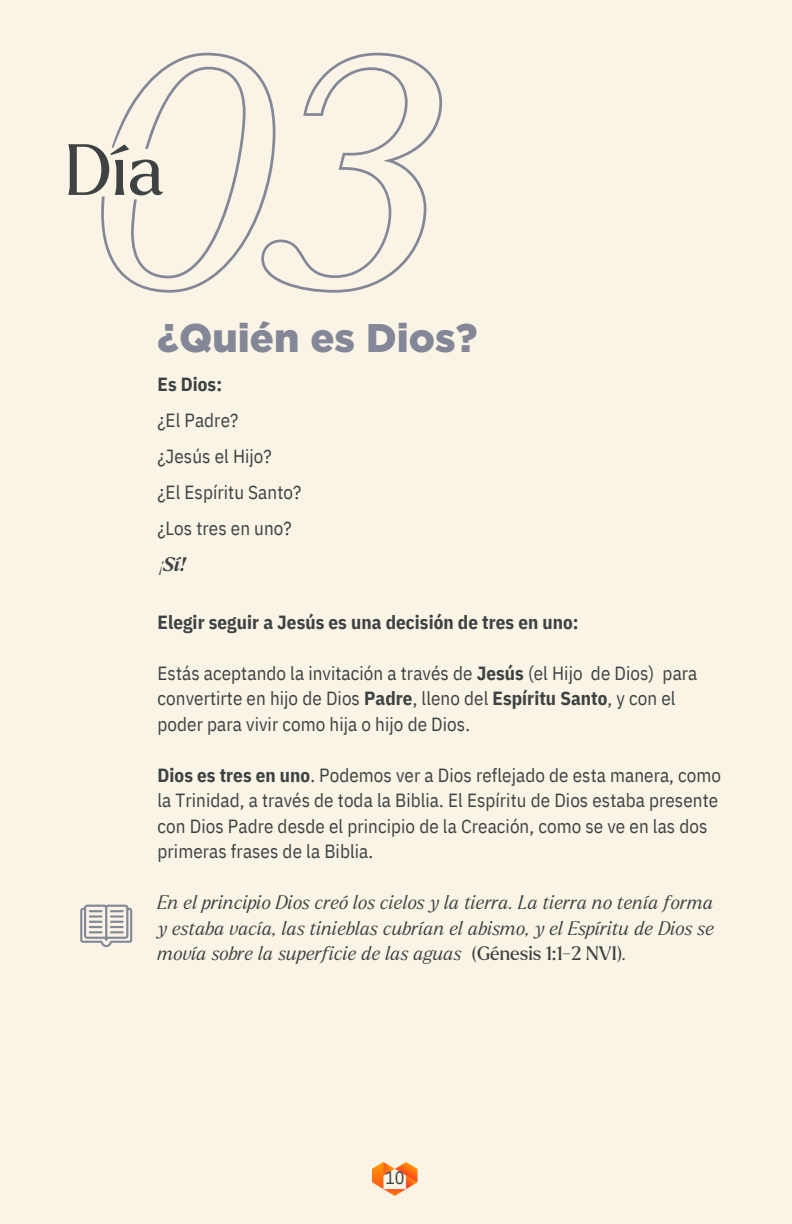
<style>
.page{position:relative;width:792px;height:1224px;background:#f9f4e5}
.page>*{position:absolute;margin:0;border:0;box-sizing:border-box;transform-origin:0 0}
.t1{font:900 40px "Gotham";color:#838797}
.t2{font:19px/25.6px "IBM Plex Sans Cond";letter-spacing:.005em;color:#3f4243}
.t3{font:italic 300 19px/25.6px "Larken";color:#3f4243;text-align:justify}
.t4{font:700 19px "IBM Plex Sans Cond";letter-spacing:.005em;color:#3f4243}
.t5{font:italic 700 19px "Larken";color:#3f4243}
.t6{font:18px "IBM Plex Sans Cond";color:#3f4243}
.s1{font-weight:700}
.s2{font-weight:400;font-style:normal}
</style>
<div class="page">
<svg style="left:80px;top:905px;width:52px;height:42px"></svg>
<svg style="left:125px;top:53px;width:136px;height:240px"></svg>
<svg style="left:261px;top:53px;width:181px;height:240px"></svg>
<svg style="left:68px;top:67px;width:178px;height:211px"></svg>
<img style="left:373px;top:1162px;width:45px;height:33px">
<p class="t1" style="left:158px;top:313px;width:321px">¿Quién es Dios?</p>
<p class="t2" style="left:158px;top:366px;width:145px;line-height:36px"><span class="s1">Es Dios:<br></span>¿El Padre?<br>¿Jesús el Hijo?<br>¿El Espíritu Santo? ¿Los tres en uno?</p>
<p class="t5" style="left:158px;top:555px;width:30px">¡Sí!</p>
<h1 class="t4" style="left:158px;top:609px;width:423px">Elegir seguir a Jesús es una decisión de tres en uno:</h1>
<p class="t2" style="left:158px;top:660px;width:541px">Estás aceptando la invitación a través de <span class="s1">Jesús</span> (el Hijo de Dios) para convertirte en hijo de Dios <span class="s1">Padre</span>, lleno del <span class="s1">Espíritu Santo</span>, y con el poder para vivir como hija o hijo de Dios.</p>
<p class="t2" style="left:158px;top:762px;width:565px"><span class="s1">Dios es tres en uno</span>. Podemos ver a Dios reflejado de esta manera, como la Trinidad, a través de toda la Biblia. El Espíritu de Dios estaba presente con Dios Padre desde el principio de la Creación, como se ve en las dos primeras frases de la Biblia.</p>
<p class="t3" style="left:158px;top:890px;width:558px">En el principio Dios creó los cielos y la tierra. La tierra no tenía forma y estaba vacía, las tinieblas cubrían el abismo, y el Espíritu de Dios se movía sobre la superficie de las aguas <span class="s2">(Génesis 1:1-2 NVI)</span>.</p>
<p class="t6" style="left:385px;top:1166px;width:21px">10</p>
</div>
